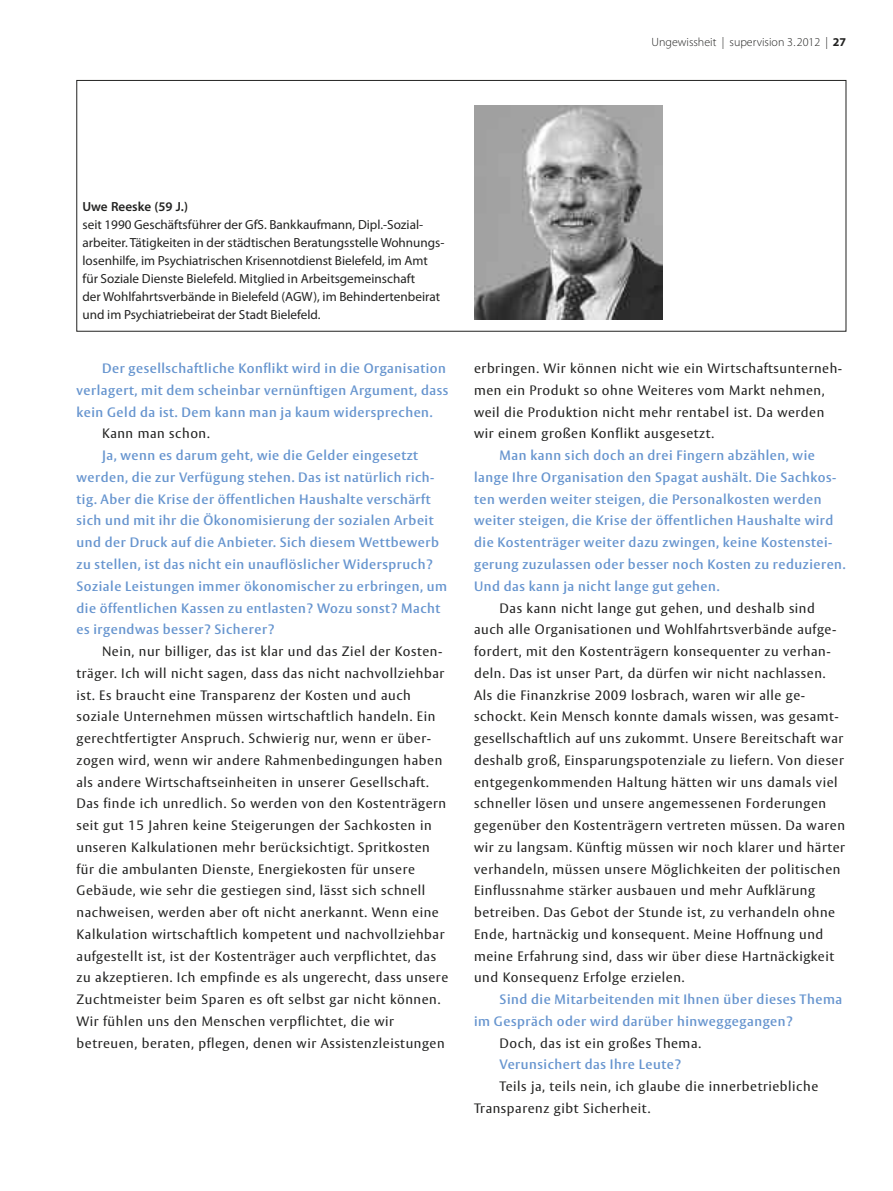
<style>
.page{position:relative;width:893px;height:1191px;background:#fff}
.page>*{position:absolute;margin:0;border:0;box-sizing:border-box;transform-origin:0 0}
.t1{font:13.5px/21.8px "Vesta Std";letter-spacing:.04em;color:#222221}
.t2{font:600 13.5px/21.8px "Vesta Std";letter-spacing:.04em;color:#6795cf}
.t3{font:13.2px/18px "Myriad Pro";color:#222221}
.t4{font:600 13.2px "Myriad Pro";color:#222221}
.t5{font:300 12px "Myriad Pro";color:#222221}
.s1{font-weight:700}
</style>
<div class="page">
<div style="left:77px;top:80px;width:769px;height:251px;border:1px solid #222221"></div>
<img style="left:474px;top:105px;width:188px;height:215px">
<p class="t5" style="left:651px;top:37px;width:196px">Ungewissheit | supervision 3.2012 | <span class="s1">27</span></p>
<p class="t4" style="left:83px;top:202px;width:107px">Uwe Reeske (59 J.)</p>
<p class="t3" style="left:83px;top:217px;width:363px">seit 1990 Geschäftsführer der GfS. Bankkaufmann, Dipl.-Sozial&shy;arbeiter. Tätigkeiten in der städtischen Beratungsstelle Wohnungs&shy;losenhilfe, im Psychiatrischen Krisennotdienst Bielefeld, im Amt für Soziale Dienste Bielefeld. Mitglied in Arbeitsgemeinschaft<br>der Wohlfahrtsverbände in Bielefeld (AGW), im Behindertenbeirat und im Psychiatriebeirat der Stadt Bielefeld.</p>
<p class="t2" style="left:77px;top:359px;width:373px;text-indent:26px">Der gesellschaftliche Konflikt wird in die Organisation verlagert, mit dem scheinbar vernünftigen Argument, dass kein Geld da ist. Dem kann man ja kaum widersprechen.</p>
<p class="t1" style="left:102px;top:424px;width:109px">Kann man schon.</p>
<p class="t2" style="left:77px;top:446px;width:372px;text-indent:26px">Ja, wenn es darum geht, wie die Gelder eingesetzt werden, die zur Verfügung stehen. Das ist natürlich rich&shy;tig. Aber die Krise der öffentlichen Haushalte verschärft sich und mit ihr die Ökonomisierung der sozialen Arbeit und der Druck auf die Anbieter. Sich diesem Wettbewerb zu stellen, ist das nicht ein unauflöslicher Widerspruch?<br>Soziale Leistungen immer ökonomischer zu erbringen, um die öffentlichen Kassen zu entlasten? Wozu sonst? Macht es irgendwas besser? Sicherer?</p>
<p class="t1" style="left:77px;top:642px;width:373px;text-indent:26px">Nein, nur billiger, das ist klar und das Ziel der Kosten&shy;träger. Ich will nicht sagen, dass das nicht nachvollziehbar ist. Es braucht eine Transparenz der Kosten und auch soziale Unternehmen müssen wirtschaftlich handeln. Ein gerechtfertigter Anspruch. Schwierig nur, wenn er über&shy;zogen wird, wenn wir andere Rahmenbedingungen haben als andere Wirtschaftseinheiten in unserer Gesellschaft.<br>Das finde ich unredlich. So werden von den Kostenträgern seit gut 15 Jahren keine Steigerungen der Sachkosten in unseren Kalkulationen mehr berücksichtigt. Spritkosten für die ambulanten Dienste, Energiekosten für unsere Gebäude, wie sehr die gestiegen sind, lässt sich schnell nachweisen, werden aber oft nicht anerkannt. Wenn eine Kalkulation wirtschaftlich kompetent und nachvollziehbar aufgestellt ist, ist der Kostenträger auch verpflichtet, das zu akzeptieren. Ich empfinde es als ungerecht, dass unsere Zuchtmeister beim Sparen es oft selbst gar nicht können.<br>Wir fühlen uns den Menschen verpflichtet, die wir betreuen, beraten, pflegen, denen wir Assistenzleistungen</p>
<p class="t1" style="left:474px;top:359px;width:370px">erbringen. Wir können nicht wie ein Wirtschaftsunterneh&shy;men ein Produkt so ohne Weiteres vom Markt nehmen, weil die Produktion nicht mehr rentabel ist. Da werden wir einem großen Konflikt ausgesetzt.</p>
<p class="t2" style="left:474px;top:446px;width:373px;text-indent:26px">Man kann sich doch an drei Fingern abzählen, wie lange Ihre Organisation den Spagat aushält. Die Sachkos&shy;ten werden weiter steigen, die Personalkosten werden weiter steigen, die Krise der öffentlichen Haushalte wird die Kostenträger weiter dazu zwingen, keine Kostenstei&shy;gerung zuzulassen oder besser noch Kosten zu reduzieren.<br>Und das kann ja nicht lange gut gehen.</p>
<p class="t1" style="left:474px;top:598px;width:372px;text-indent:26px">Das kann nicht lange gut gehen, und deshalb sind auch alle Organisationen und Wohlfahrtsverbände aufge&shy;fordert, mit den Kostenträgern konsequenter zu verhan&shy;deln. Das ist unser Part, da dürfen wir nicht nachlassen.<br>Als die Finanzkrise 2009 losbrach, waren wir alle ge&shy;schockt. Kein Mensch konnte damals wissen, was gesamt&shy;gesellschaftlich auf uns zukommt. Unsere Bereitschaft war deshalb groß, Einsparungspotenziale zu liefern. Von dieser entgegenkommenden Haltung hätten wir uns damals viel schneller lösen und unsere angemessenen Forderungen gegenüber den Kostenträgern vertreten müssen. Da waren wir zu langsam. Künftig müssen wir noch klarer und härter verhandeln, müssen unsere Möglichkeiten der politischen Einflussnahme stärker ausbauen und mehr Aufklärung betreiben. Das Gebot der Stunde ist, zu verhandeln ohne Ende, hartnäckig und konsequent. Meine Hoffnung und meine Erfahrung sind, dass wir über diese Hartnäckigkeit und Konsequenz Erfolge erzielen.</p>
<p class="t2" style="left:474px;top:990px;width:370px;text-indent:26px">Sind die Mitarbeitenden mit Ihnen über dieses Thema im Gespräch oder wird darüber hinweggegangen?</p>
<p class="t1" style="left:500px;top:1033px;width:203px">Doch, das ist ein großes Thema.</p>
<p class="t2" style="left:500px;top:1055px;width:183px">Verunsichert das Ihre Leute?</p>
<p class="t1" style="left:474px;top:1077px;width:346px;text-indent:26px">Teils ja, teils nein, ich glaube die innerbetriebliche<br>Transparenz gibt Sicherheit.</p>
</div>
